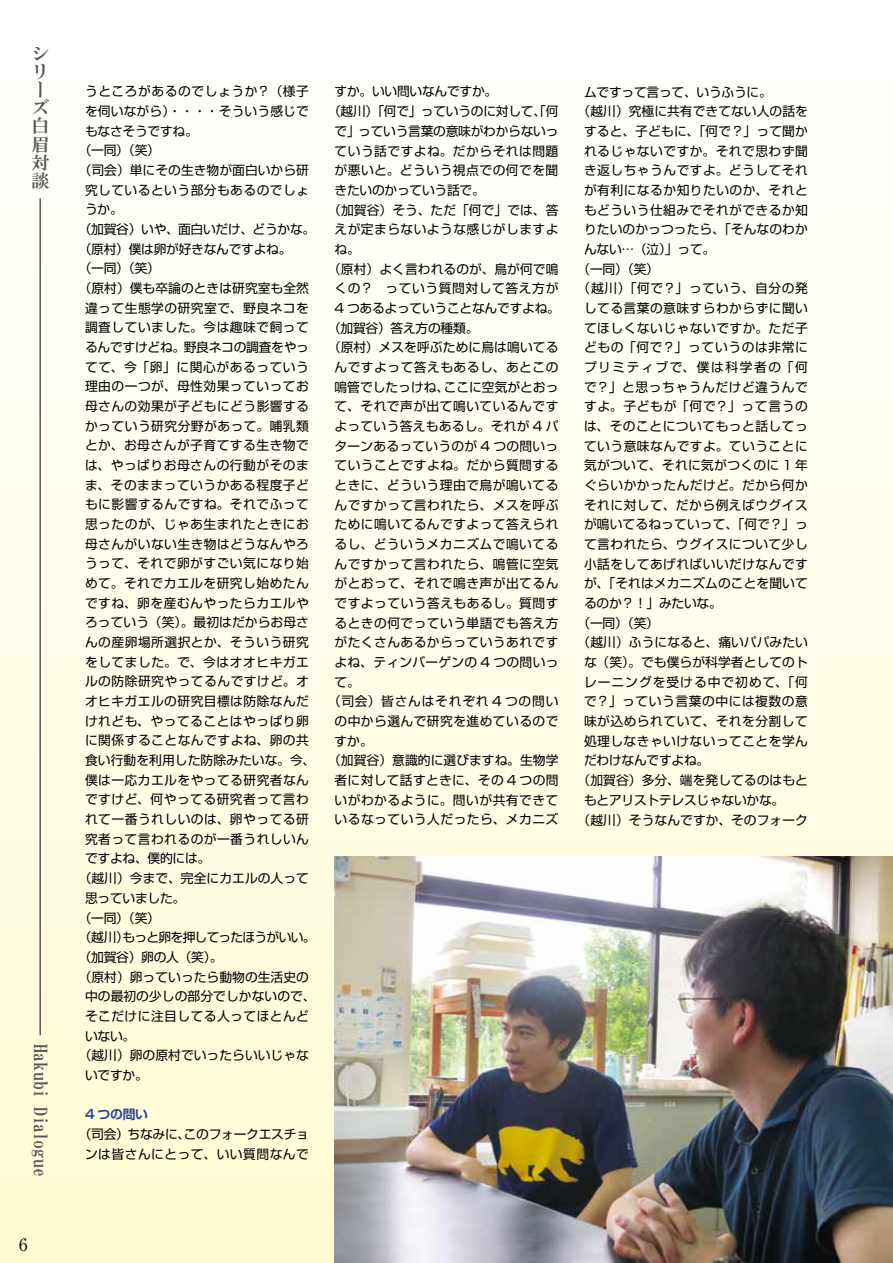
<style>
.page{position:relative;width:893px;height:1263px;background:#fff}
.page>*{position:absolute;margin:0;border:0;box-sizing:border-box;transform-origin:0 0}
.t1{font:18px/18.1px "HG Mincho E";color:#595757}
.t2{font:16.95px "Ryumin Pr 6 N";color:#000}
.t3{font:12.75px/19.6px "Shin Go Pr 6 N";letter-spacing:.035em;color:#000;text-align:center}
.t4{font:12.75px "Shin Go Pr 6 N";letter-spacing:.005em;color:#000}
.t5{font:12.75px "Shin Go Pr 6 N";letter-spacing:-.02em;color:#000}
.t6{font:12.75px "Shin Go Pr 6 N";letter-spacing:.01em;color:#000}
.t7{font:12.75px "Shin Go Pr 6 N";letter-spacing:-.055em;color:#000}
.t8{font:12.75px "Shin Go Pr 6 N";color:#000}
.t9{font:12.75px "Shin Go Pr 6 N";letter-spacing:.015em;color:#000}
.t10{font:12.75px "Shin Go Pr 6 N";letter-spacing:.06em;color:#000}
.t11{font:12.75px "Shin Go Pr 6 N";letter-spacing:.055em;color:#000}
.t12{font:12.75px "Shin Go Pr 6 N";letter-spacing:.08em;color:#000}
.t13{font:12.75px "Shin Go Pr 6 N";letter-spacing:.125em;color:#000}
.t14{font:700 12.75px "Shin Go Pr 6 N De";color:#2c4198}
</style>
<div class="page">
<div style="left:0;top:0;width:893px;height:1263px;background:linear-gradient(to bottom,#fff,#fffcd2)"></div>
<hr style="left:39px;top:198px;width:2px;height:837px;background:#595757">
<img style="left:334px;top:857px;width:559px;height:406px">
<h1 class="t1" style="left:32px;top:44px;width:19px">シリーズ白眉対談</h1>
<h1 class="t1" style="left:50px;top:1044px;width:134px;rotate:90deg">Hakubi Dialogue</h1>
<h2 class="t2" style="left:19px;top:1231px;width:10px">6</h2>
<p class="t3" style="left:85px;top:81px;width:225px">うところがあるのでしょうか？（様子</p>
<p class="t6" style="left:85px;top:101px;width:225px">を伺いながら）・・・・そういう感じで</p>
<p class="t5" style="left:85px;top:120px;width:114px">もなさそうですね。</p>
<p class="t3" style="left:79px;top:140px;width:83px">（一同）（笑）</p>
<p class="t4" style="left:79px;top:160px;width:232px">（司会）単にその生き物が面白いから研</p>
<p class="t3" style="left:85px;top:179px;width:225px">究しているという部分もあるのでしょ</p>
<p class="t3" style="left:85px;top:199px;width:39px">うか。</p>
<p class="t5" style="left:79px;top:219px;width:238px">（加賀谷）いや、面白いだけ、どうかな。</p>
<p class="t5" style="left:79px;top:238px;width:214px">（原村）僕は卵が好きなんですよね。</p>
<p class="t3" style="left:79px;top:258px;width:83px">（一同）（笑）</p>
<p class="t4" style="left:79px;top:278px;width:232px">（原村）僕も卒論のときは研究室も全然</p>
<p class="t3" style="left:85px;top:297px;width:225px">違って生態学の研究室で、野良ネコを</p>
<p class="t3" style="left:85px;top:317px;width:225px">調査していました。今は趣味で飼って</p>
<p class="t5" style="left:85px;top:337px;width:225px">るんですけどね。野良ネコの調査をやっ</p>
<p class="t3" style="left:85px;top:356px;width:225px">てて、今「卵」に関心があるっていう</p>
<p class="t3" style="left:85px;top:376px;width:225px">理由の一つが、母性効果っていってお</p>
<p class="t3" style="left:85px;top:395px;width:225px">母さんの効果が子どもにどう影響する</p>
<p class="t3" style="left:85px;top:415px;width:225px">かっていう研究分野があって。哺乳類</p>
<p class="t3" style="left:85px;top:435px;width:225px">とか、お母さんが子育てする生き物で</p>
<p class="t3" style="left:85px;top:454px;width:225px">は、やっぱりお母さんの行動がそのま</p>
<p class="t3" style="left:85px;top:474px;width:225px">ま、そのままっていうかある程度子ど</p>
<p class="t3" style="left:85px;top:494px;width:225px">もに影響するんですね。それでふって</p>
<p class="t3" style="left:85px;top:513px;width:225px">思ったのが、じゃあ生まれたときにお</p>
<p class="t3" style="left:85px;top:533px;width:225px">母さんがいない生き物はどうなんやろ</p>
<p class="t3" style="left:85px;top:553px;width:225px">うって、それで卵がすごい気になり始</p>
<p class="t3" style="left:85px;top:572px;width:225px">めて。それでカエルを研究し始めたん</p>
<p class="t3" style="left:85px;top:592px;width:225px">ですね、卵を産むんやったらカエルや</p>
<p class="t4" style="left:85px;top:612px;width:225px">ろっていう（笑）。最初はだからお母さ</p>
<p class="t3" style="left:85px;top:631px;width:225px">んの産卵場所選択とか、そういう研究</p>
<p class="t3" style="left:85px;top:651px;width:225px">をしてました。で、今はオオヒキガエ</p>
<p class="t3" style="left:85px;top:671px;width:225px">ルの防除研究やってるんですけど。オ</p>
<p class="t3" style="left:85px;top:690px;width:225px">オヒキガエルの研究目標は防除なんだ</p>
<p class="t3" style="left:85px;top:710px;width:225px">けれども、やってることはやっぱり卵</p>
<p class="t3" style="left:85px;top:730px;width:225px">に関係することなんですよね、卵の共</p>
<p class="t4" style="left:85px;top:750px;width:232px">食い行動を利用した防除みたいな。今、</p>
<p class="t3" style="left:85px;top:769px;width:225px">僕は一応カエルをやってる研究者なん</p>
<p class="t3" style="left:85px;top:789px;width:225px">ですけど、何やってる研究者って言わ</p>
<p class="t3" style="left:85px;top:808px;width:225px">れて一番うれしいのは、卵やってる研</p>
<p class="t3" style="left:85px;top:828px;width:225px">究者って言われるのが一番うれしいん</p>
<p class="t5" style="left:85px;top:848px;width:127px">ですよね、僕的には。</p>
<p class="t4" style="left:79px;top:868px;width:232px">（越川）今まで、完全にカエルの人って</p>
<p class="t5" style="left:85px;top:887px;width:102px">思っていました。</p>
<p class="t3" style="left:79px;top:907px;width:83px">（一同）（笑）</p>
<p class="t7" style="left:79px;top:927px;width:239px">（越川）もっと卵を押してったほうがいい。</p>
<p class="t3" style="left:79px;top:946px;width:145px">（加賀谷）卵の人（笑）。</p>
<p class="t4" style="left:79px;top:966px;width:232px">（原村）卵っていったら動物の生活史の</p>
<p class="t4" style="left:85px;top:986px;width:232px">中の最初の少しの部分でしかないので、</p>
<p class="t3" style="left:85px;top:1005px;width:225px">そこだけに注目してる人ってほとんど</p>
<p class="t3" style="left:85px;top:1025px;width:52px">いない。</p>
<p class="t4" style="left:79px;top:1045px;width:232px">（越川）卵の原村でいったらいいじゃな</p>
<p class="t3" style="left:85px;top:1064px;width:64px">いですか。</p>
<p class="t14" style="left:85px;top:1104px;width:64px">4 つの問い</p>
<p class="t3" style="left:79px;top:1123px;width:232px">（司会）ちなみに、このフォークエスチョンは皆さんにとって、いい質問なんで</p>
<p class="t5" style="left:334px;top:81px;width:164px">すか。いい問いなんですか。</p>
<p class="t5" style="left:328px;top:101px;width:232px">（越川）「何で」っていうのに対して、「何</p>
<p class="t5" style="left:334px;top:121px;width:225px">で」っていう言葉の意味がわからないっ</p>
<p class="t3" style="left:334px;top:140px;width:225px">ていう話ですよね。だからそれは問題</p>
<p class="t3" style="left:334px;top:160px;width:225px">が悪いと。どういう視点での何でを聞</p>
<p class="t5" style="left:334px;top:180px;width:152px">きたいのかっていう話で。</p>
<p class="t6" style="left:328px;top:199px;width:232px">（加賀谷）そう、ただ「何で」では、答</p>
<p class="t3" style="left:334px;top:219px;width:225px">えが定まらないような感じがしますよ</p>
<p class="t3" style="left:334px;top:238px;width:27px">ね。</p>
<p class="t4" style="left:328px;top:258px;width:232px">（原村）よく言われるのが、鳥が何で鳴</p>
<p class="t3" style="left:334px;top:278px;width:225px">くの？　っていう質問対して答え方が</p>
<p class="t5" style="left:334px;top:298px;width:227px">4 つあるよっていうことなんですよね。</p>
<p class="t5" style="left:328px;top:317px;width:152px">（加賀谷）答え方の種類。</p>
<p class="t6" style="left:328px;top:337px;width:232px">（原村）メスを呼ぶために鳥は鳴いてる</p>
<p class="t3" style="left:334px;top:356px;width:225px">んですよって答えもあるし、あとこの</p>
<p class="t8" style="left:334px;top:376px;width:225px">鳴管でしたっけね、ここに空気がとおっ</p>
<p class="t3" style="left:334px;top:396px;width:225px">て、それで声が出て鳴いているんです</p>
<p class="t3" style="left:334px;top:415px;width:225px">よっていう答えもあるし。それが 4 パ</p>
<p class="t3" style="left:334px;top:435px;width:225px">ターンあるっていうのが 4 つの問いっ</p>
<p class="t3" style="left:334px;top:455px;width:225px">ていうことですよね。だから質問する</p>
<p class="t3" style="left:334px;top:474px;width:225px">ときに、どういう理由で鳥が鳴いてる</p>
<p class="t3" style="left:334px;top:494px;width:225px">んですかって言われたら、メスを呼ぶ</p>
<p class="t3" style="left:334px;top:514px;width:225px">ために鳴いてるんですよって答えられ</p>
<p class="t3" style="left:334px;top:533px;width:225px">るし、どういうメカニズムで鳴いてる</p>
<p class="t3" style="left:334px;top:553px;width:225px">んですかって言われたら、鳴管に空気</p>
<p class="t3" style="left:334px;top:573px;width:225px">がとおって、それで鳴き声が出てるん</p>
<p class="t3" style="left:334px;top:592px;width:225px">ですよっていう答えもあるし。質問す</p>
<p class="t3" style="left:334px;top:612px;width:225px">るときの何でっていう単語でも答え方</p>
<p class="t3" style="left:334px;top:632px;width:225px">がたくさんあるからっていうあれです</p>
<p class="t3" style="left:334px;top:651px;width:225px">よね、ティンバーゲンの 4 つの問いっ</p>
<p class="t3" style="left:334px;top:671px;width:27px">て。</p>
<p class="t10" style="left:328px;top:691px;width:232px">（司会）皆さんはそれぞれ 4 つの問い</p>
<p class="t3" style="left:334px;top:710px;width:225px">の中から選んで研究を進めているので</p>
<p class="t3" style="left:334px;top:730px;width:40px">すか。</p>
<p class="t4" style="left:328px;top:750px;width:232px">（加賀谷）意識的に選びますね。生物学</p>
<p class="t3" style="left:334px;top:769px;width:225px">者に対して話すときに、その 4 つの問</p>
<p class="t3" style="left:334px;top:789px;width:225px">いがわかるように。問いが共有できて</p>
<p class="t3" style="left:334px;top:809px;width:225px">いるなっていう人だったら、メカニズ</p>
<p class="t5" style="left:584px;top:81px;width:189px">ムですって言って、いうふうに。</p>
<p class="t4" style="left:578px;top:101px;width:232px">（越川）究極に共有できてない人の話を</p>
<p class="t9" style="left:584px;top:121px;width:225px">すると、子どもに、「何で？」って聞か</p>
<p class="t3" style="left:584px;top:140px;width:225px">れるじゃないですか。それで思わず聞</p>
<p class="t3" style="left:584px;top:160px;width:225px">き返しちゃうんですよ。どうしてそれ</p>
<p class="t3" style="left:584px;top:179px;width:225px">が有利になるか知りたいのか、それと</p>
<p class="t3" style="left:584px;top:199px;width:225px">もどういう仕組みでそれができるか知</p>
<p class="t4" style="left:584px;top:219px;width:225px">りたいのかっつったら、「そんなのわか</p>
<p class="t3" style="left:584px;top:238px;width:133px">んない…（泣）」って。</p>
<p class="t3" style="left:578px;top:258px;width:83px">（一同）（笑）</p>
<p class="t3" style="left:578px;top:278px;width:232px">（越川）「何で？」っていう、自分の発</p>
<p class="t3" style="left:584px;top:297px;width:225px">してる言葉の意味すらわからずに聞い</p>
<p class="t3" style="left:584px;top:317px;width:225px">てほしくないじゃないですか。ただ子</p>
<p class="t3" style="left:584px;top:337px;width:225px">どもの「何で？」っていうのは非常に</p>
<p class="t13" style="left:584px;top:357px;width:225px">プリミティブで、僕は科学者の「何</p>
<p class="t3" style="left:584px;top:376px;width:225px">で？」と思っちゃうんだけど違うんで</p>
<p class="t11" style="left:584px;top:396px;width:225px">すよ。子どもが「何で？」って言うの</p>
<p class="t3" style="left:584px;top:415px;width:225px">は、そのことについてもっと話してっ</p>
<p class="t3" style="left:584px;top:435px;width:225px">ていう意味なんですよ。ていうことに</p>
<p class="t3" style="left:584px;top:455px;width:225px">気がついて、それに気がつくのに 1 年</p>
<p class="t3" style="left:584px;top:474px;width:225px">ぐらいかかったんだけど。だから何か</p>
<p class="t3" style="left:584px;top:494px;width:225px">それに対して、だから例えばウグイス</p>
<p class="t6" style="left:584px;top:514px;width:225px">が鳴いてるねっていって、「何で？」っ</p>
<p class="t3" style="left:584px;top:533px;width:225px">て言われたら、ウグイスについて少し</p>
<p class="t3" style="left:584px;top:553px;width:225px">小話をしてあげればいいだけなんです</p>
<p class="t4" style="left:584px;top:573px;width:225px">が、「それはメカニズムのことを聞いて</p>
<p class="t3" style="left:584px;top:592px;width:139px">るのか？！」みたいな。</p>
<p class="t3" style="left:578px;top:612px;width:83px">（一同）（笑）</p>
<p class="t4" style="left:578px;top:632px;width:232px">（越川）ふうになると、痛いパパみたい</p>
<p class="t4" style="left:584px;top:652px;width:225px">な（笑）。でも僕らが科学者としてのト</p>
<p class="t12" style="left:584px;top:671px;width:225px">レーニングを受ける中で初めて、「何</p>
<p class="t3" style="left:584px;top:691px;width:225px">で？」っていう言葉の中には複数の意</p>
<p class="t3" style="left:584px;top:710px;width:225px">味が込められていて、それを分割して</p>
<p class="t3" style="left:584px;top:730px;width:225px">処理しなきゃいけないってことを学ん</p>
<p class="t5" style="left:584px;top:750px;width:127px">だわけなんですよね。</p>
<p class="t4" style="left:578px;top:770px;width:232px">（加賀谷）多分、端を発してるのはもと</p>
<p class="t5" style="left:584px;top:789px;width:202px">もとアリストテレスじゃないかな。</p>
<p class="t4" style="left:578px;top:809px;width:232px">（越川）そうなんですか、そのフォーク</p>
</div>
